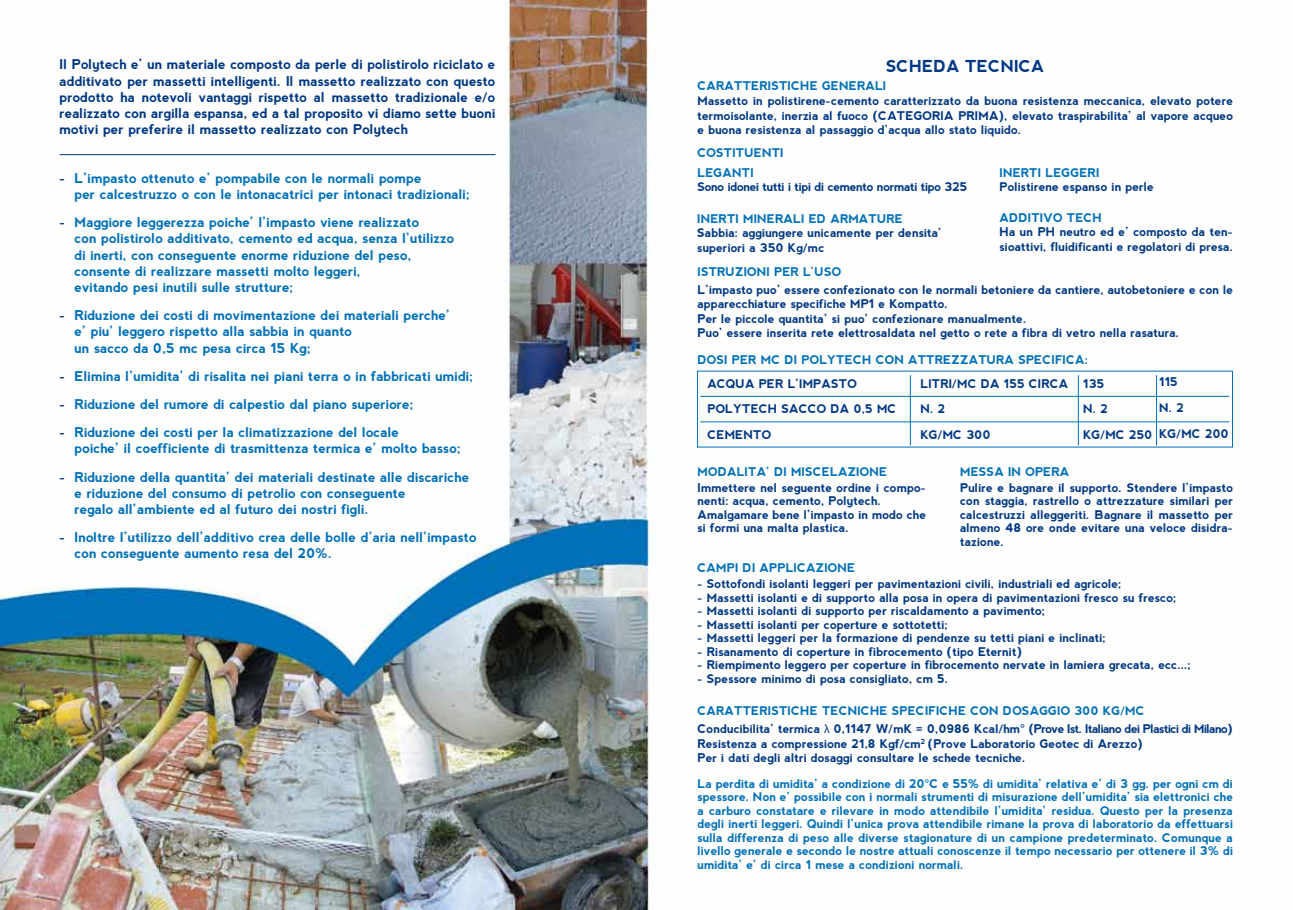
<style>
.page{position:relative;width:1293px;height:910px;background:#fff}
.page>*{position:absolute;margin:0;border:0;box-sizing:border-box;transform-origin:0 0}
.t1{font:700 16.5px "nevis";color:#003882}
.t2{font:700 13.5px/16.2px "nevis";color:#0070b8}
.t3{font:700 13.5px/16.2px "nevis";color:#003882;text-align:justify}
.t4{font:700 12px/14.4px "nevis";color:#003882}
.t5{font:700 12px/13.5px "nevis";color:#0070b8;text-align:justify}
.t6{font:700 12px "nevis";letter-spacing:-.03em;color:#003882}
.s1{color:#003882}
.s2{font-family:"Myriad Pro";font-weight:400}
</style>
<div class="page">
<img style="left:0;top:0;width:1233px;height:910px">
<hr style="left:700px;top:396px;width:529px;height:1px;background:#0070b8">
<hr style="left:700px;top:422px;width:529px;height:1px;background:#0070b8">
<hr style="left:910px;top:375px;width:1px;height:70px;background:#0070b8">
<hr style="left:1078px;top:375px;width:1px;height:70px;background:#0070b8">
<hr style="left:1156px;top:375px;width:1px;height:70px;background:#0070b8">
<hr style="left:60px;top:154px;width:435px;height:1px;background:#003882">
<p class="t3" style="left:60px;top:56px;width:437px">Il Polytech e’ un materiale composto da perle di polistirolo riciclato e additivato per massetti intelligenti. Il massetto realizzato con questo prodotto ha notevoli vantaggi rispetto al massetto tradizionale e/o realizzato con argilla espansa, ed a tal proposito vi diamo sette buoni motivi per preferire il massetto realizzato con Polytech</p>
<p class="t2" style="left:75px;top:170px;width:397px;text-indent:-15px"><span class="s1">-</span> L’impasto ottenuto e’ pompabile con le normali pompe<br>per calcestruzzo o con le intonacatrici per intonaci tradizionali;</p>
<p class="t2" style="left:75px;top:214px;width:381px;text-indent:-15px"><span class="s1">-</span> Maggiore leggerezza poiche’ l’impasto viene realizzato<br>con polistirolo additivato, cemento ed acqua, senza l’utilizzo di inerti, con conseguente enorme riduzione del peso, consente di realizzare massetti molto leggeri,<br>evitando pesi inutili sulle strutture;</p>
<p class="t2" style="left:75px;top:307px;width:377px;text-indent:-15px"><span class="s1">-</span> Riduzione dei costi di movimentazione dei materiali perche’ e’ piu’ leggero rispetto alla sabbia in quanto<br>un sacco da 0,5 mc pesa circa 15 Kg;</p>
<p class="t2" style="left:60px;top:368px;width:415px"><span class="s1">-</span> Elimina l’umidita’ di risalita nei piani terra o in fabbricati umidi;</p>
<p class="t2" style="left:60px;top:396px;width:356px"><span class="s1">-</span> Riduzione del rumore di calpestio dal piano superiore;</p>
<p class="t2" style="left:75px;top:424px;width:388px;text-indent:-15px"><span class="s1">-</span> Riduzione dei costi per la climatizzazione del locale<br>poiche’ il coefficiente di trasmittenza termica e’ molto basso;</p>
<p class="t2" style="left:75px;top:469px;width:396px;text-indent:-15px"><span class="s1">-</span> Riduzione della quantita’ dei materiali destinate alle discariche e riduzione del consumo di petrolio con conseguente<br>regalo all’ambiente ed al futuro dei nostri figli.</p>
<p class="t2" style="left:75px;top:529px;width:403px;text-indent:-15px"><span class="s1">-</span> Inoltre l’utilizzo dell’additivo crea delle bolle d’aria nell’impasto con conseguente aumento resa del 20%.</p>
<h1 class="t1" style="left:886px;top:56px;width:160px">SCHEDA TECNICA</h1>
<p class="t5" style="left:697px;top:78px;width:190px">CARATTERISTICHE GENERALI</p>
<p class="t4" style="left:697px;top:94px;width:537px;text-align:justify">Massetto in polistirene-cemento caratterizzato da buona resistenza meccanica, elevato potere termoisolante, inerzia al fuoco (CATEGORIA PRIMA), elevato traspirabilita’ al vapore acqueo e buona resistenza al passaggio d’acqua allo stato liquido.</p>
<p class="t5" style="left:697px;top:145px;width:88px">COSTITUENTI</p>
<p class="t5" style="left:697px;top:166px;width:58px">LEGANTI</p>
<p class="t6" style="left:697px;top:180px;width:271px">Sono idonei tutti i tipi di cemento normati tipo 325</p>
<p class="t5" style="left:697px;top:212px;width:207px">INERTI MINERALI ED ARMATURE</p>
<p class="t4" style="left:697px;top:226px;width:246px">Sabbia: aggiungere unicamente per densita’ superiori a 350 Kg/mc</p>
<p class="t5" style="left:697px;top:265px;width:145px">ISTRUZIONI PER L’USO</p>
<p class="t5" style="left:999px;top:166px;width:101px">INERTI LEGGERI</p>
<p class="t4" style="left:999px;top:180px;width:156px">Polistirene espanso in perle</p>
<p class="t5" style="left:999px;top:211px;width:104px">ADDITIVO TECH</p>
<p class="t4" style="left:999px;top:225px;width:235px">Ha un PH neutro ed e’ composto da ten&shy;sioattivi, fluidificanti e regolatori di presa.</p>
<p class="t4" style="left:697px;top:282px;width:537px">L’impasto puo’ essere confezionato con le normali betoniere da cantiere, autobetoniere e con le apparecchiature specifiche MP1 e Kompatto.<br>Per le piccole quantita’ si puo’ confezionare manualmente.<br>Puo’ essere inserita rete elettrosaldata nel getto o rete a fibra di vetro nella rasatura.</p>
<p class="t5" style="left:697px;top:353px;width:392px">DOSI PER MC DI POLYTECH CON ATTREZZATURA SPECIFICA:</p>
<p class="t4" style="left:707px;top:376px;width:151px">ACQUA PER L’IMPASTO</p>
<p class="t4" style="left:920px;top:376px;width:186px">LITRI/MC DA 155 CIRCA 135</p>
<p class="t4" style="left:1159px;top:375px;width:20px">115</p>
<p class="t4" style="left:707px;top:402px;width:191px">POLYTECH SACCO DA 0,5 MC</p>
<p class="t4" style="left:920px;top:402px;width:26px">N. 2</p>
<p class="t4" style="left:1083px;top:402px;width:26px">N. 2</p>
<p class="t4" style="left:1159px;top:401px;width:26px">N. 2</p>
<p class="t4" style="left:707px;top:427px;width:65px">CEMENTO</p>
<p class="t4" style="left:920px;top:427px;width:72px">KG/MC 300</p>
<p class="t4" style="left:1083px;top:427px;width:147px">KG/MC 250 KG/MC 200</p>
<p class="t5" style="left:697px;top:465px;width:191px">MODALITA’ DI MISCELAZIONE</p>
<p class="t5" style="left:960px;top:465px;width:111px">MESSA IN OPERA</p>
<p class="t4" style="left:697px;top:481px;width:230px;line-height:13.5px">Immettere nel seguente ordine i compo&shy;nenti: acqua, cemento, Polytech.<br>Amalgamare bene l’impasto in modo che si formi una malta plastica.</p>
<p class="t4" style="left:960px;top:481px;width:274px;line-height:13.5px;text-align:justify">Pulire e bagnare il supporto. Stendere l’impasto con staggia, rastrello o attrezzature similari per calcestruzzi alleggeriti. Bagnare il massetto per almeno 48 ore onde evitare una veloce disidra&shy;tazione.</p>
<p class="t4" style="left:697px;top:576px;width:426px">- Sottofondi isolanti leggeri per pavimentazioni civili, industriali ed agricole;</p>
<p class="t4" style="left:697px;top:590px;width:481px">- Massetti isolanti e di supporto alla posa in opera di pavimentazioni fresco su fresco;</p>
<p class="t4" style="left:697px;top:603px;width:349px">- Massetti isolanti di supporto per riscaldamento a pavimento;</p>
<p class="t4" style="left:697px;top:617px;width:252px">- Massetti isolanti per coperture e sottotetti;</p>
<p class="t4" style="left:697px;top:630px;width:410px">- Massetti leggeri per la formazione di pendenze su tetti piani e inclinati;</p>
<p class="t4" style="left:697px;top:644px;width:326px">- Risanamento di coperture in fibrocemento (tipo Eternit)</p>
<p class="t4" style="left:697px;top:657px;width:495px">- Riempimento leggero per coperture in fibrocemento nervate in lamiera grecata, ecc...;</p>
<p class="t4" style="left:697px;top:671px;width:252px">- Spessore minimo di posa consigliato, cm 5.</p>
<p class="t5" style="left:697px;top:561px;width:159px">CAMPI DI APPLICAZIONE</p>
<p class="t5" style="left:697px;top:704px;width:449px">CARATTERISTICHE TECNICHE SPECIFICHE CON DOSAGGIO 300 KG/MC</p>
<p class="t4" style="left:697px;top:722px;width:537px">Conducibilita’ termica <span class="s2">λ</span> 0,1147 W/mK = 0,0986 Kcal/hm° (Prove Ist. Italiano dei Plastici di Milano)<br>Resistenza a compressione 21,8 Kgf/cm<sup>2</sup> (Prove Laboratorio Geotec di Arezzo)<br>Per i dati degli altri dosaggi consultare le schede tecniche.</p>
<p class="t5" style="left:697px;top:777px;width:537px">La perdita di umidita’ a condizione di 20°C e 55% di umidita’ relativa e’ di 3 gg. per ogni cm di spessore. Non e’ possibile con i normali strumenti di misurazione dell’umidita’ sia elettronici che a carburo constatare e rilevare in modo attendibile l’umidita’ residua. Questo per la presenza degli inerti leggeri. Quindi l’unica prova attendibile rimane la prova di laboratorio da effettuarsi sulla differenza di peso alle diverse stagionature di un campione predeterminato. Comunque a livello generale e secondo le nostre attuali conoscenze il tempo necessario per ottenere il 3% di umidita’ e’ di circa 1 mese a condizioni normali.</p>
</div>
